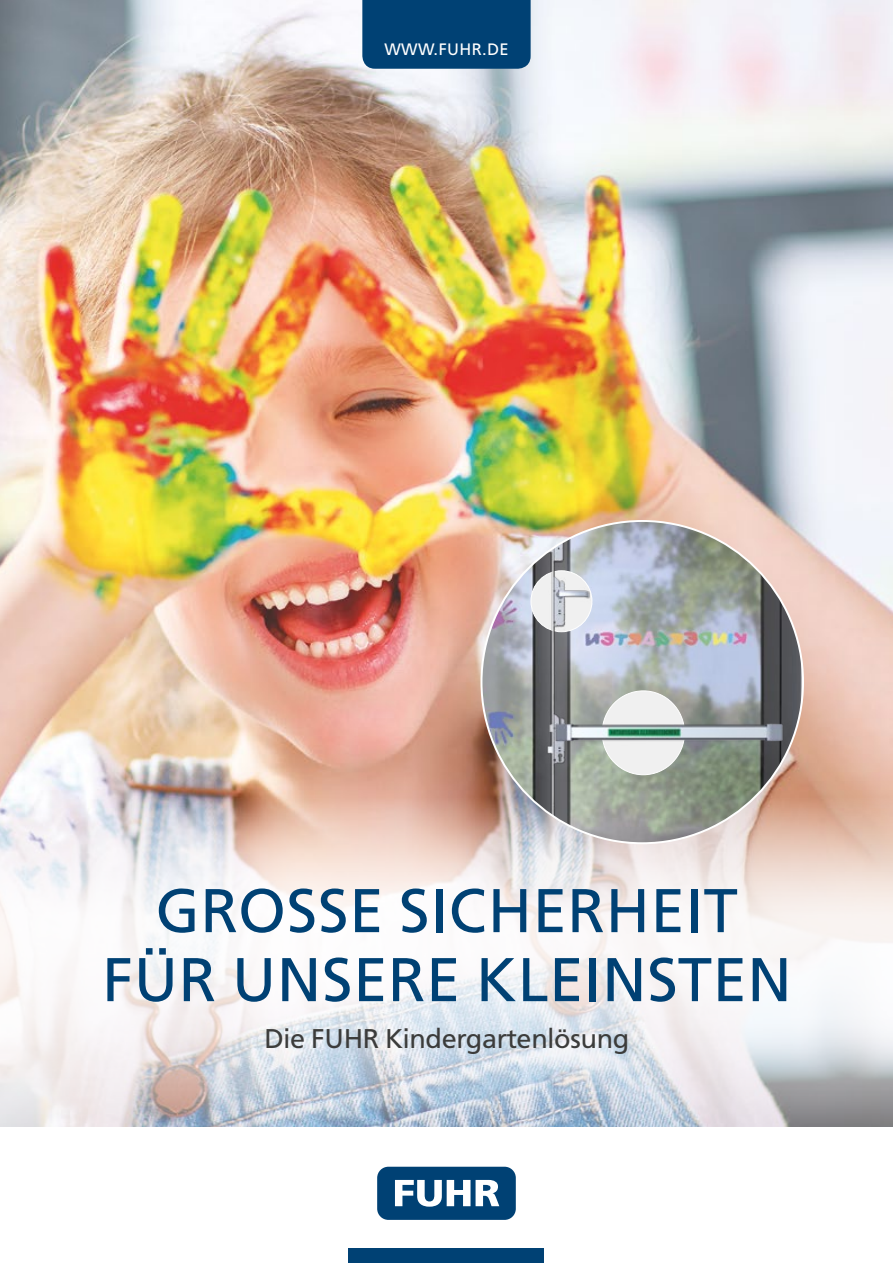
<style>
.page{position:relative;width:893px;height:1263px;background:#fff}
.page>*{position:absolute;margin:0;border:0;box-sizing:border-box;transform-origin:0 0}
.t1{font:61.5px "Free Set";letter-spacing:.01em;color:#004174}
.t2{font:27px "Free Set";letter-spacing:-.01em;color:#3c3c3b}
.t3{font:16.5px "Free Set";letter-spacing:.02em;color:#fff}
</style>
<div class="page">
<img style="left:0;top:0;width:893px;height:784px">
<img style="left:0;top:784px;width:893px;height:343px">
<div style="left:349px;top:1249px;width:195px;height:14px;background:#004174"></div>
<div style="left:377px;top:1167px;width:139px;height:53px;background:#004174;border-radius:11px"></div>
<svg style="left:395px;top:1180px;width:75px;height:27px"></svg>
<svg style="left:476px;top:1180px;width:23px;height:26px"></svg>
<div style="left:362px;top:0;width:169px;height:69px;background:#004174"></div>
<img style="left:481px;top:521px;width:322px;height:322px;border-radius:161px">
<div style="left:531px;top:571px;width:61px;height:61px;background:#f0f0f0;border-radius:50%"></div>
<img style="left:541px;top:521px;width:258px;height:322px">
<p class="t3" style="left:384px;top:39px;width:126px">WWW.FUHR.DE</p>
<p class="t1" style="left:156px;top:874px;width:584px">GROSSE SICHERHEIT</p>
<p class="t1" style="left:102px;top:943px;width:692px">FÜR UNSERE KLEINSTEN</p>
<p class="t2" style="left:264px;top:1023px;width:367px">Die FUHR Kindergartenlösung</p>
</div>
